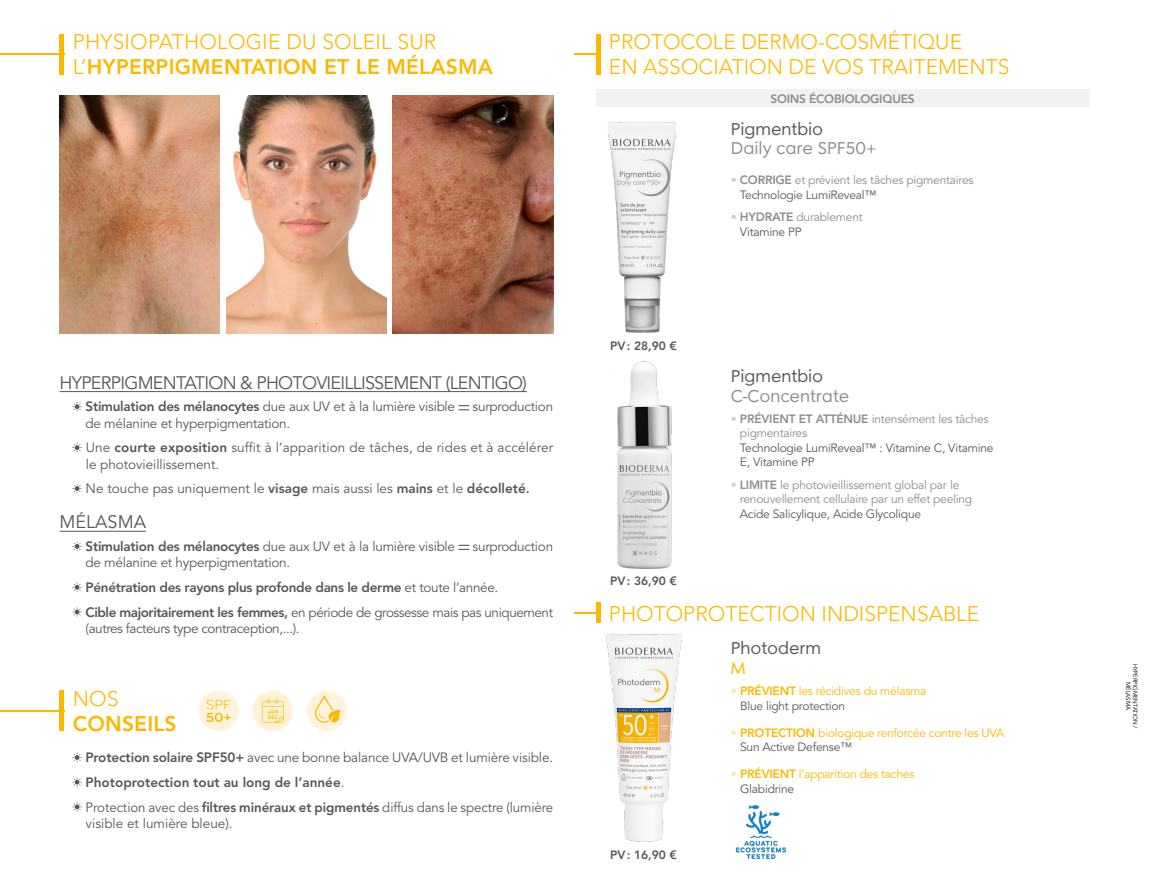
<style>
.page{position:relative;width:1149px;height:893px;background:#fff}
.page>*{position:absolute;margin:0;border:0;box-sizing:border-box;transform-origin:0 0}
.t1{font:300 21px/25.2px "Avenir LT Pro";color:#fbb800}
.t2{font:800 21px "Avenir LT Pro";letter-spacing:.01em;color:#fbb800}
.t3{font:18px "Avenir LT Pro";letter-spacing:-.04em;color:#575756}
.t4{font:18px "Avenir LT Pro";color:#575756}
.t5{font:16.5px/19.5px "Bioderma";color:#8c8d8e}
.t6{font:16.5px "Bioderma";color:#575756}
.t7{font:16.5px "Bioderma";color:#fbb800}
.t8{font:13.5px/24.8px "Avenir LT Pro";letter-spacing:-.02em;color:#575756}
.t9{font:13.5px/24.8px "Avenir LT Pro";color:#575756}
.t10{font:13.5px/24.8px "Avenir LT Pro";letter-spacing:.01em;color:#575756}
.t11{font:12px/14.4px "Avenir LT Pro";letter-spacing:-.02em;color:#8c8d8e}
.t12{font:12px/14.4px "Avenir LT Pro";letter-spacing:-.02em;color:#fbb800}
.t13{font:12px/14.4px "Avenir LT Pro";letter-spacing:-.02em;color:#575756}
.t14{font:800 12px "Avenir LT Pro";color:#575756}
.t15{font:800 12px "Avenir LT Pro";letter-spacing:-.02em;color:#8c8d8e}
.t16{font:6px/7.2px "Avenir LT Pro";letter-spacing:-.02em;color:#000;text-align:center}
.s1{font-weight:800}
.s2{color:#575756}
.s3{font-family:"Avenir LT Pro"}
.s4{font-weight:800;color:#cecdce}
.s5{font-weight:800;color:#ffe3aa}
</style>
<div class="page">
<img style="left:60px;top:95px;width:160px;height:238px">
<img style="left:226px;top:95px;width:160px;height:238px">
<img style="left:393px;top:95px;width:160px;height:238px">
<hr style="left:60px;top:34px;width:4px;height:40px;background:#fbb800">
<hr style="left:0;top:54px;width:64px;height:1px;background:#fbb800">
<svg style="left:72px;top:542px;width:10px;height:9px"></svg>
<svg style="left:458px;top:545px;width:11px;height:5px"></svg>
<svg style="left:72px;top:582px;width:10px;height:10px"></svg>
<svg style="left:72px;top:607px;width:10px;height:10px"></svg>
<hr style="left:60px;top:531px;width:86px;height:1px;background:#575756">
<hr style="left:60px;top:391px;width:467px;height:1px;background:#575756">
<svg style="left:72px;top:402px;width:10px;height:9px"></svg>
<svg style="left:458px;top:405px;width:11px;height:5px"></svg>
<svg style="left:72px;top:443px;width:10px;height:9px"></svg>
<svg style="left:72px;top:484px;width:10px;height:9px"></svg>
<svg style="left:72px;top:753px;width:10px;height:9px"></svg>
<svg style="left:72px;top:777px;width:10px;height:10px"></svg>
<svg style="left:72px;top:802px;width:10px;height:10px"></svg>
<div style="left:307px;top:691px;width:40px;height:40px;background:#fff3dd;border-radius:50%"></div>
<svg style="left:315px;top:695px;width:25px;height:28px"></svg>
<div style="left:198px;top:691px;width:40px;height:40px;background:#fff3dd;border-radius:50%"></div>
<svg style="left:206px;top:700px;width:24px;height:22px"></svg>
<hr style="left:60px;top:691px;width:4px;height:40px;background:#fbb800">
<hr style="left:0;top:710px;width:64px;height:1px;background:#fbb800">
<div style="left:252px;top:691px;width:41px;height:40px;background:#fff1d6;border-radius:50%"></div>
<svg style="left:262px;top:699px;width:21px;height:24px"></svg>
<div style="left:595px;top:34px;width:5px;height:40px;background:#fbb800"></div>
<svg style="left:574px;top:54px;width:21px;height:1px"></svg>
<div style="left:595px;top:89px;width:494px;height:18px;background:#f3f2f3"></div>
<div style="left:595px;top:603px;width:5px;height:20px;background:#fbb800"></div>
<svg style="left:574px;top:612px;width:21px;height:1px"></svg>
<img style="left:735px;top:805px;width:52px;height:55px">
<img style="left:608px;top:122px;width:68px;height:211px">
<img style="left:617px;top:361px;width:55px;height:207px">
<img style="left:606px;top:634px;width:76px;height:208px">
<h1 class="t1" style="left:73px;top:29px;width:421px">PHYSIOPATHOLOGIE DU SOLEIL SUR<br>L’<span class="s1">HYPERPIGMENTATION ET LE MÉLASMA</span></h1>
<h2 class="t3" style="left:60px;top:372px;width:468px">HYPERPIGMENTATION &amp; PHOTOVIEILLISSEMENT (LENTIGO)</h2>
<p class="t8" style="left:86px;top:395px;width:371px"><span class="s1">Stimulation des mélanocytes</span> due aux UV et à la lumière visible</p>
<p class="t8" style="left:472px;top:395px;width:82px">surproduction</p>
<p class="t10" style="left:86px;top:411px;width:469px">de mélanine et hyperpigmentation.<br>Une <span class="s1">courte exposition</span> suffit à l’apparition de tâches, de rides et à accélérer</p>
<p class="t9" style="left:86px;top:452px;width:445px">le photovieillissement.<br>Ne touche pas uniquement le <span class="s1">visage</span> mais aussi les <span class="s1">mains</span> et le <span class="s1">décolleté.</span></p>
<h2 class="t4" style="left:60px;top:511px;width:88px">MÉLASMA</h2>
<p class="t8" style="left:86px;top:534px;width:371px"><span class="s1">Stimulation des mélanocytes</span> due aux UV et à la lumière visible</p>
<p class="t8" style="left:472px;top:534px;width:82px">surproduction</p>
<p class="t8" style="left:86px;top:551px;width:469px">de mélanine et hyperpigmentation.<br><span class="s1">Pénétration des rayons plus profonde dans le derme</span> et toute l’année.<br><span class="s1">Cible majoritairement les femmes,</span> en période de grossesse mais pas uniquement</p>
<p class="t8" style="left:86px;top:616px;width:215px">(autres facteurs type contraception,...).</p>
<h1 class="t1" style="left:73px;top:686px;width:47px">NOS</h1>
<h1 class="t2" style="left:73px;top:711px;width:105px">CONSEILS</h1>
<p class="t8" style="left:85px;top:745px;width:469px"><span class="s1">Protection solaire SPF50+</span> avec une bonne balance UVA/UVB et lumière visible.<br><span class="s1">Photoprotection tout au long de l’année</span>.<br>Protection avec des <span class="s1">filtres minéraux et pigmentés</span> diffus dans le spectre (lumière</p>
<p class="t9" style="left:86px;top:811px;width:148px">visible et lumière bleue).</p>
<h1 class="t1" style="left:608px;top:29px;width:402px">PROTOCOLE DERMO-COSMÉTIQUE<br>EN ASSOCIATION DE VOS TRAITEMENTS</h1>
<p class="t15" style="left:770px;top:92px;width:146px">SOINS ÉCOBIOLOGIQUES</p>
<p class="t5" style="left:730px;top:119px;width:147px"><span class="s2">Pigmentbio<br></span>Daily care SPF50<span class="s3">+</span></p>
<p class="t14" style="left:610px;top:339px;width:68px">PV: 28,90 €</p>
<p class="t11" style="left:739px;top:173px;width:235px;text-indent:-9px"><span class="s4">•</span> <span class="s1">CORRIGE</span> et prévient les tâches pigmentaires<br><span class="s2">Technologie LumiReveal™</span></p>
<p class="t11" style="left:739px;top:210px;width:124px;text-indent:-9px"><span class="s4">•</span> <span class="s1">HYDRATE</span> durablement<br><span class="s2">Vitamine PP</span></p>
<p class="t6" style="left:730px;top:367px;width:94px">Pigmentbio</p>
<p class="t5" style="left:730px;top:386px;width:120px">C-Concentrate</p>
<p class="t11" style="left:739px;top:412px;width:250px;text-indent:-9px"><span class="s4">•</span> <span class="s1">PRÉVIENT ET ATTÉNUE</span> intensément les tâches pigmentaires</p>
<p class="t13" style="left:739px;top:440px;width:255px">Technologie LumiReveal™ : Vitamine C, Vitamine<br>E, Vitamine PP</p>
<p class="t11" style="left:739px;top:478px;width:234px;text-indent:-9px"><span class="s4">•</span> <span class="s1">LIMITE</span> le photovieillissement global par le renouvellement cellulaire par un effet peeling</p>
<p class="t13" style="left:739px;top:507px;width:183px">Acide Salicylique, Acide Glycolique</p>
<p class="t14" style="left:610px;top:574px;width:68px">PV: 36,90 €</p>
<h1 class="t1" style="left:608px;top:601px;width:372px">PHOTOPROTECTION INDISPENSABLE</h1>
<p class="t14" style="left:610px;top:848px;width:68px">PV: 16,90 €</p>
<p class="t6" style="left:730px;top:639px;width:92px">Photoderm</p>
<p class="t7" style="left:730px;top:658px;width:16px">M</p>
<p class="t12" style="left:740px;top:684px;width:188px;text-indent:-9px"><span class="s5">•</span> <span class="s1">PRÉVIENT</span> les récidives du mélasma<br><span class="s2">Blue light protection</span></p>
<p class="t12" style="left:740px;top:725px;width:265px;text-indent:-9px"><span class="s5">•</span> <span class="s1">PROTECTION</span> biologique renforcée contre les UVA<br><span class="s2">Sun Active Defense™</span></p>
<p class="t12" style="left:740px;top:767px;width:176px;text-indent:-9px"><span class="s5">•</span> <span class="s1">PRÉVIENT</span> l’apparition des taches<br><span class="s2">Glabidrine</span></p>
<p class="t16" style="left:1138px;top:664px;width:66px;rotate:90deg">HYPERPIGMENTATION /<br>MÉLASMA</p>
</div>
